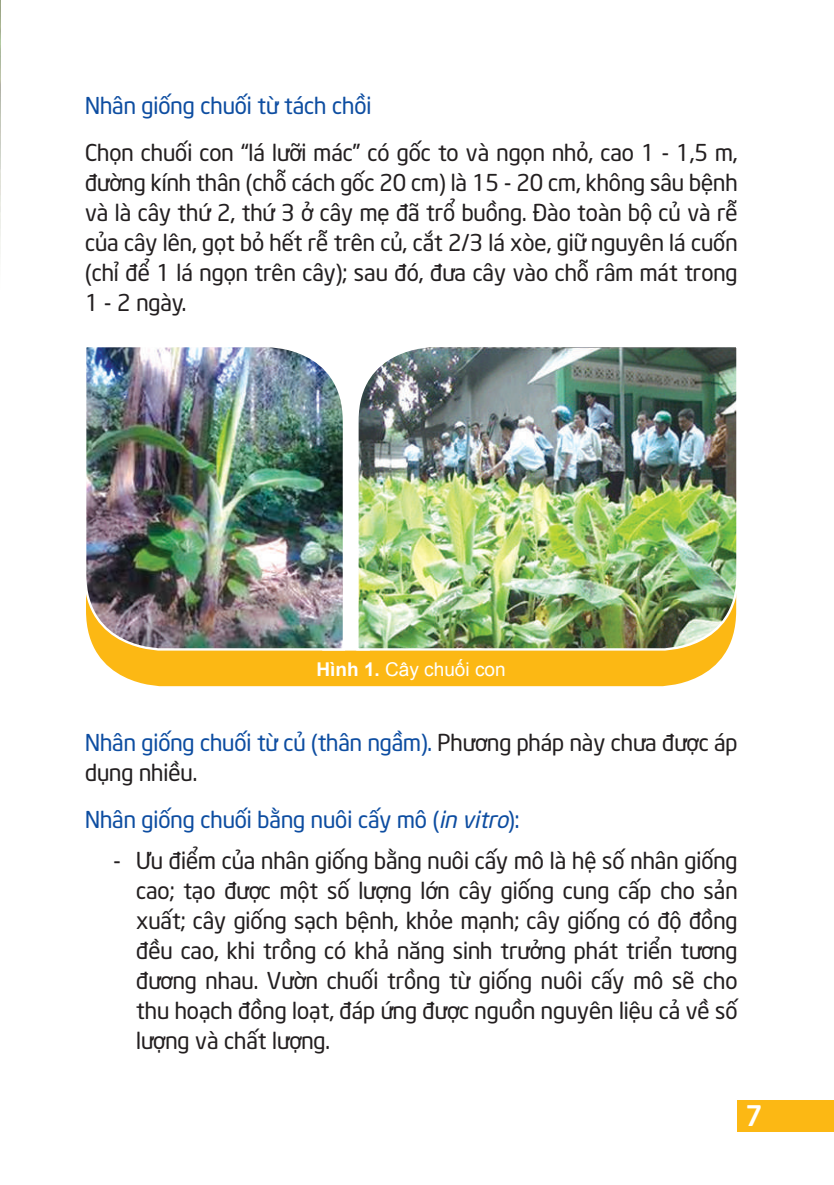
<style>
.page{position:relative;width:834px;height:1185px;background:#fff}
.page>*{position:absolute;margin:0;border:0;box-sizing:border-box;transform-origin:0 0}
.t1{font:700 28px "UTM Neo Sans Intel";color:#fff}
.t2{font:23px/30px "UTM Neo Sans Intel";color:#231f20;text-align:justify}
.t3{font:23px "UTM Neo Sans Intel";color:#0d4da1}
.t4{font:19px "Arial";color:#fff}
.s1{font-weight:700}
.s2{color:#0d4da1}
.s3{font-style:italic}
</style>
<div class="page">
<img style="left:0;top:0;width:1px;height:254px">
<div style="left:737px;top:1100px;width:96px;height:32px;background:#fcb814"></div>
<div style="left:96px;top:650px;width:630px;height:36px;background:#fcb814"></div>
<img style="left:355px;top:347px;width:382px;height:305px">
<img style="left:86px;top:347px;width:260px;height:305px">
<p class="t3" style="left:85px;top:87px;width:288px">Nhân giống chuối từ tách chồi</p>
<p class="t2" style="left:85px;top:135px;width:653px">Chọn chuối con “lá lưỡi mác” có gốc to và ngọn nhỏ, cao 1 - 1,5 m, đường kính thân (chỗ cách gốc 20 cm) là 15 - 20 cm, không sâu bệnh và là cây thứ 2, thứ 3 ở cây mẹ đã trổ buồng. Đào toàn bộ củ và rễ của cây lên, gọt bỏ hết rễ trên củ, cắt 2/3 lá xòe, giữ nguyên lá cuốn (chỉ để 1 lá ngọn trên cây); sau đó, đưa cây vào chỗ râm mát trong 1 - 2 ngày.</p>
<p class="t4" style="left:316px;top:656px;width:190px"><span class="s1">Hình 1.</span> Cây chuối con</p>
<p class="t2" style="left:85px;top:725px;width:653px"><span class="s2">Nhân giống chuối từ củ (thân ngầm).</span> Phương pháp này chưa được áp dụng nhiều.</p>
<p class="t3" style="left:85px;top:801px;width:435px">Nhân giống chuối bằng nuôi cấy mô (<span class="s3">in vitro</span>):</p>
<p class="t2" style="left:136px;top:843px;width:602px;text-indent:-23px">- Ưu điểm của nhân giống bằng nuôi cấy mô là hệ số nhân giống cao; tạo được một số lượng lớn cây giống cung cấp cho sản xuất; cây giống sạch bệnh, khỏe mạnh; cây giống có độ đồng đều cao, khi trồng có khả năng sinh trưởng phát triển tương đương nhau. Vườn chuối trồng từ giống nuôi cấy mô sẽ cho thu hoạch đồng loạt, đáp ứng được nguồn nguyên liệu cả về số lượng và chất lượng.</p>
<p class="t1" style="left:745px;top:1093px;width:19px">7</p>
</div>
